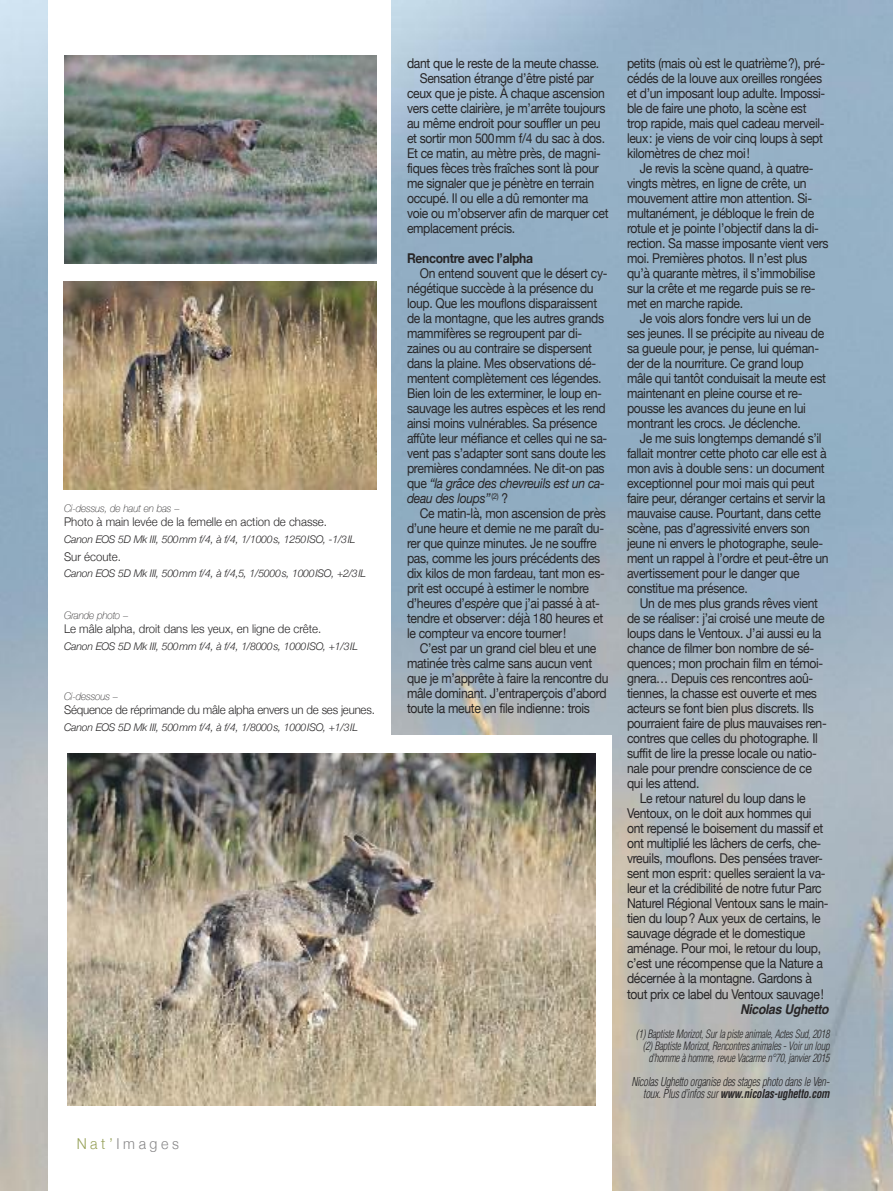
<style>
.page{position:relative;width:893px;height:1191px;background:#fff}
.page>*{position:absolute;margin:0;border:0;box-sizing:border-box;transform-origin:0 0}
.t1{font:300 15px "Helvetica Neue";letter-spacing:.25em;color:#888788;scale:.95 1}
.t2{font:13.5px/15px "Helvetica Neue";letter-spacing:-.025em;color:#272526;scale:.9 1}
.t3{font:700 13.5px "Helvetica Neue";letter-spacing:-.025em;color:#272526;scale:.9 1}
.t4{font:italic 700 13.5px "Helvetica";letter-spacing:-.025em;color:#272526;scale:.9 1}
.t5{font:300 12px "Helvetica Neue";color:#272526;scale:.95 1}
.t6{font:italic 300 condensed 12px/12px "Helvetica LT Std";letter-spacing:-.025em;color:#272526;text-align:right;scale:.9 1}
.t7{font:italic 300 condensed 11.25px/12px "Helvetica LT Std";letter-spacing:-.025em;color:#272526;text-align:right;scale:.9 1}
.t8{font:italic 300 10.5px "Helvetica Neue";letter-spacing:-.025em;color:#272526}
.t9{font:italic 100 10.5px "Helvetica Neue";letter-spacing:-.015em;color:#272526;scale:.95 1}
.s1{font-style:normal}
.s2{color:#98a25b}
.s3{font-style:italic}
.s4{font-weight:700}
</style>
<div class="page">
<img style="left:392px;top:0;width:501px;height:1191px">
<img style="left:64px;top:55px;width:312px;height:208px">
<img style="left:63px;top:281px;width:313px;height:209px">
<div style="left:48px;top:735px;width:563px;height:456px;background:#fff"></div>
<img style="left:67px;top:754px;width:528px;height:351px">
<p class="t9" style="left:64px;top:502px;width:123px">Ci-dessus, de haut en bas <span class="s1">–</span></p>
<p class="t5" style="left:64px;top:515px;width:278px">Photo à main levée de la femelle en action de chasse.</p>
<p class="t8" style="left:64px;top:533px;width:293px">Canon EOS 5D Mk III, 500mm f/4, à f/4, 1/1000s, 1250ISO, -1/3IL</p>
<p class="t5" style="left:64px;top:549px;width:61px">Sur écoute.</p>
<p class="t8" style="left:64px;top:567px;width:304px">Canon EOS 5D Mk III, 500mm f/4, à f/4,5, 1/5000s, 1000ISO, +2/3IL</p>
<p class="t9" style="left:64px;top:609px;width:69px">Grande photo <span class="s1">–</span></p>
<p class="t5" style="left:64px;top:622px;width:272px">Le mâle alpha, droit dans les yeux, en ligne de crête.</p>
<p class="t8" style="left:64px;top:640px;width:295px">Canon EOS 5D Mk III, 500mm f/4, à f/4, 1/8000s, 1000ISO, +1/3IL</p>
<p class="t9" style="left:64px;top:690px;width:58px">Ci-dessous <span class="s1">–</span></p>
<p class="t5" style="left:64px;top:702px;width:329px">Séquence de réprimande du mâle alpha envers un de ses jeunes.</p>
<p class="t8" style="left:64px;top:720px;width:295px">Canon EOS 5D Mk III, 500mm f/4, à f/4, 1/8000s, 1000ISO, +1/3IL</p>
<p class="t1" style="left:77px;top:1134px;width:109px"><span class="s2">Nat’</span>Images</p>
<p class="t2" style="left:407px;top:56px;width:215px">dant que le reste de la meute chasse.</p>
<p class="t2" style="left:420px;top:71px;width:195px">Sensation étrange d’être pisté par</p>
<p class="t2" style="left:407px;top:86px;width:221px">ceux que je piste. À chaque ascension</p>
<p class="t2" style="left:407px;top:101px;width:222px">vers cette clairière, je m’arrête toujours</p>
<p class="t2" style="left:407px;top:116px;width:217px">au même endroit pour souffler un peu</p>
<p class="t2" style="left:407px;top:131px;width:222px">et sortir mon 500mm f/4 du sac à dos.</p>
<p class="t2" style="left:407px;top:146px;width:217px">Et ce matin, au mètre près, de magni-</p>
<p class="t2" style="left:407px;top:161px;width:215px">fiques fèces très fraîches sont là pour</p>
<p class="t2" style="left:407px;top:176px;width:209px">me signaler que je pénètre en terrain</p>
<p class="t2" style="left:407px;top:191px;width:203px">occupé. Il ou elle a dû remonter ma</p>
<p class="t2" style="left:407px;top:206px;width:226px">voie ou m’observer afin de marquer cet</p>
<p class="t2" style="left:407px;top:221px;width:122px">emplacement précis.</p>
<p class="t3" style="left:407px;top:250px;width:142px">Rencontre avec l’alpha</p>
<p class="t2" style="left:407px;top:266px;width:224px;text-indent:13px">On entend souvent que le désert cy&shy;négétique succède à la présence du loup. Que les mouflons disparaissent de la montagne, que les autres grands mammifères se regroupent par di&shy;zaines ou au contraire se dispersent dans la plaine. Mes observations dé&shy;mentent complètement ces légendes.<br>Bien loin de les exterminer, le loup en&shy;sauvage les autres espèces et les rend ainsi moins vulnérables. Sa présence affûte leur méfiance et celles qui ne sa&shy;vent pas s’adapter sont sans doute les premières condamnées. Ne dit-on pas que <span class="s3">“la grâce des chevreuils est un ca&shy;deau des loups”</span><sup>(2)</sup> ?</p>
<p class="t2" style="left:407px;top:506px;width:223px;text-indent:13px">Ce matin-là, mon ascension de près d’une heure et demie ne me paraît du&shy;rer que quinze minutes. Je ne souffre pas, comme les jours précédents des dix kilos de mon fardeau, tant mon es&shy;prit est occupé à estimer le nombre d’heures d’<span class="s3">espère</span> que j’ai passé à at&shy;tendre et observer: déjà 180 heures et le compteur va encore tourner!</p>
<p class="t2" style="left:407px;top:641px;width:225px;text-indent:13px">C’est par un grand ciel bleu et une matinée très calme sans aucun vent que je m’apprête à faire la rencontre du mâle dominant. J’entraperçois d’abord toute la meute en file indienne: trois</p>
<p class="t2" style="left:627px;top:56px;width:222px">petits (mais où est le quatrième?), pré&shy;cédés de la louve aux oreilles rongées et d’un imposant loup adulte. Impossi&shy;ble de faire une photo, la scène est trop rapide, mais quel cadeau merveil&shy;leux: je viens de voir cinq loups à sept kilomètres de chez moi!</p>
<p class="t2" style="left:627px;top:161px;width:226px;text-indent:13px">Je revis la scène quand, à quatre&shy;vingts mètres, en ligne de crête, un mouvement attire mon attention. Si&shy;multanément, je débloque le frein de rotule et je pointe l’objectif dans la di&shy;rection. Sa masse imposante vient vers moi. Premières photos. Il n’est plus qu’à quarante mètres, il s’immobilise sur la crête et me regarde puis se re&shy;met en marche rapide.</p>
<p class="t2" style="left:627px;top:311px;width:223px;text-indent:13px">Je vois alors fondre vers lui un de ses jeunes. Il se précipite au niveau de sa gueule pour, je pense, lui quéman&shy;der de la nourriture. Ce grand loup mâle qui tantôt conduisait la meute est maintenant en pleine course et re&shy;pousse les avances du jeune en lui montrant les crocs. Je déclenche.</p>
<p class="t2" style="left:627px;top:431px;width:225px;text-indent:13px">Je me suis longtemps demandé s’il fallait montrer cette photo car elle est à mon avis à double sens: un document exceptionnel pour moi mais qui peut faire peur, déranger certains et servir la mauvaise cause. Pourtant, dans cette scène, pas d’agressivité envers son jeune ni envers le photographe, seule&shy;ment un rappel à l’ordre et peut-être un avertissement pour le danger que constitue ma présence.</p>
<p class="t2" style="left:640px;top:596px;width:200px">Un de mes plus grands rêves vient</p>
<p class="t2" style="left:627px;top:611px;width:221px">de se réaliser: j’ai croisé une meute de</p>
<p class="t2" style="left:627px;top:626px;width:217px">loups dans le Ventoux. J’ai aussi eu la</p>
<p class="t2" style="left:627px;top:641px;width:209px">chance de filmer bon nombre de sé-</p>
<p class="t2" style="left:627px;top:656px;width:220px">quences; mon prochain film en témoi-</p>
<p class="t2" style="left:627px;top:671px;width:208px">gnera… Depuis ces rencontres aoû-</p>
<p class="t2" style="left:627px;top:686px;width:213px">tiennes, la chasse est ouverte et mes</p>
<p class="t2" style="left:627px;top:701px;width:209px">acteurs se font bien plus discrets. Ils</p>
<p class="t2" style="left:627px;top:716px;width:223px">pourraient faire de plus mauvaises ren-</p>
<p class="t2" style="left:627px;top:731px;width:214px">contres que celles du photographe. Il</p>
<p class="t2" style="left:627px;top:746px;width:213px">suffit de lire la presse locale ou natio-</p>
<p class="t2" style="left:627px;top:761px;width:207px">nale pour prendre conscience de ce</p>
<p class="t2" style="left:627px;top:776px;width:82px">qui les attend.</p>
<p class="t2" style="left:640px;top:791px;width:186px">Le retour naturel du loup dans le</p>
<p class="t2" style="left:627px;top:806px;width:206px">Ventoux, on le doit aux hommes qui</p>
<p class="t2" style="left:627px;top:821px;width:219px">ont repensé le boisement du massif et</p>
<p class="t2" style="left:627px;top:836px;width:217px">ont multiplié les lâchers de cerfs, che-</p>
<p class="t2" style="left:627px;top:851px;width:219px">vreuils, mouflons. Des pensées traver-</p>
<p class="t2" style="left:627px;top:866px;width:222px">sent mon esprit: quelles seraient la va-</p>
<p class="t2" style="left:627px;top:881px;width:218px">leur et la crédibilité de notre futur Parc</p>
<p class="t2" style="left:627px;top:896px;width:226px">Naturel Régional Ventoux sans le main-</p>
<p class="t2" style="left:627px;top:911px;width:217px">tien du loup? Aux yeux de certains, le</p>
<p class="t2" style="left:627px;top:926px;width:200px">sauvage dégrade et le domestique</p>
<p class="t2" style="left:627px;top:941px;width:217px">aménage. Pour moi, le retour du loup,</p>
<p class="t2" style="left:627px;top:956px;width:219px">c’est une récompense que la Nature a</p>
<p class="t2" style="left:627px;top:971px;width:207px">décernée à la montagne. Gardons à</p>
<p class="t2" style="left:627px;top:986px;width:220px">tout prix ce label du Ventoux sauvage!</p>
<p class="t4" style="left:740px;top:1001px;width:100px">Nicolas Ughetto</p>
<p class="t7" style="left:636px;top:1028px;width:217px">(1) Baptiste Morizot, Sur la piste animale, Actes Sud, 2018 (2) Baptiste Morizot, Rencontres animales - Voir un loup d’homme à homme, revue Vacarme n°70, janvier 2015</p>
<p class="t6" style="left:631px;top:1076px;width:222px">Nicolas Ughetto organise des stages photo dans le Ven&shy;toux. Plus d’infos sur <span class="s4">www.nicolas-ughetto.com</span></p>
</div>
